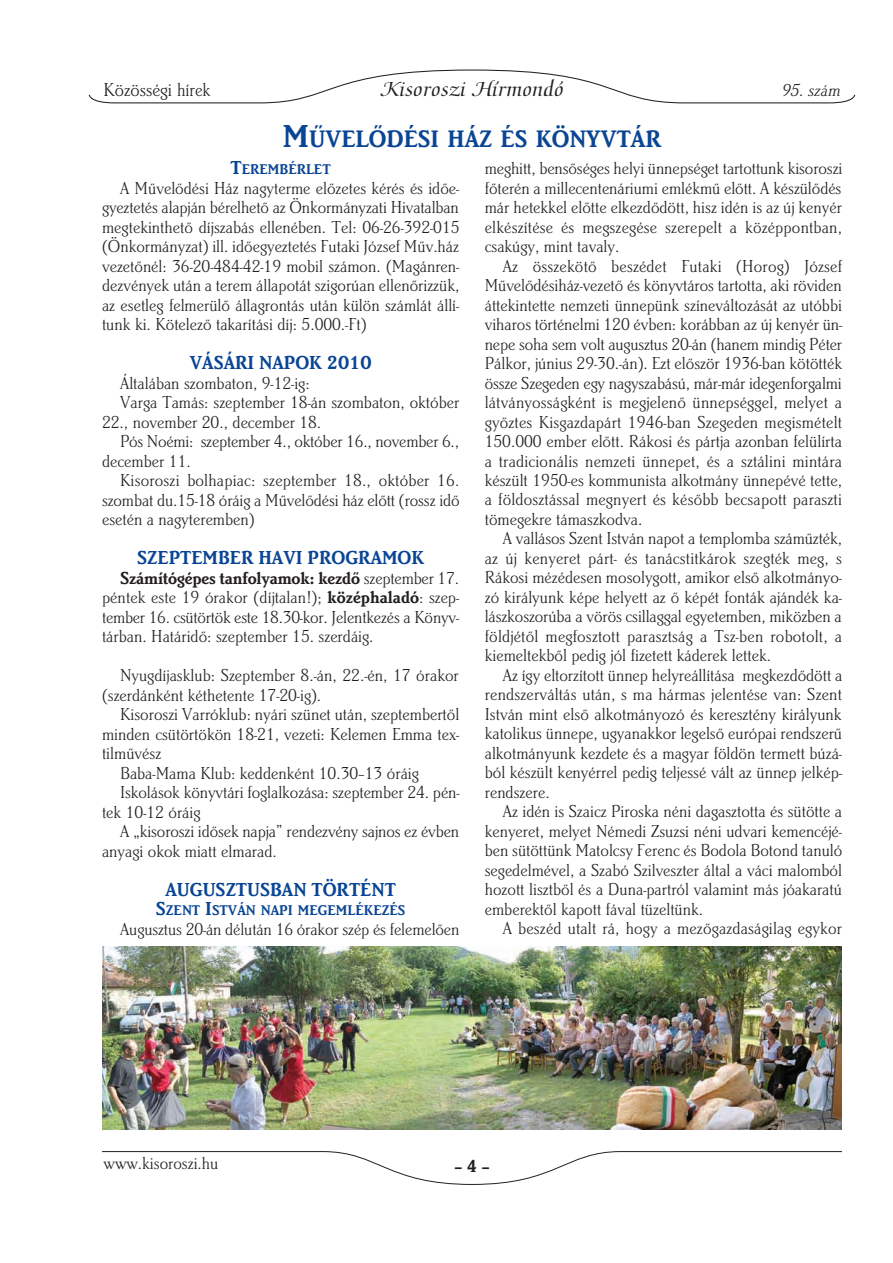
<style>
.page{position:relative;width:893px;height:1263px;background:#fff}
.page>*{position:absolute;margin:0;border:0;box-sizing:border-box;transform-origin:0 0}
.t1{font:700 24.75px "Brighton TCE";color:#094594}
.t2{font:22.5px "Medici Scr Hun";color:#231f20;scale:1.1 1}
.t3{font:700 19.5px "Brighton TCE";color:#094594}
.t4{font:19.5px "Brighton TCE Ligh";color:#231f20}
.t5{font:18px/19.5px "Brighton TCE Ligh";color:#231f20;text-align:justify}
.t6{font:700 18px "Brighton TCE";letter-spacing:-.01em;color:#231f20}
.t7{font:18px "Brighton TCE Ligh Ital";color:#231f20}
.t8{font:700 14.7px "Brighton TCE";color:#094594}
.s1{font-size:33px}
.s2{font-size:19.5px}
.s3{font-family:"Brighton TCE Ligh";font-weight:400}
.s4{font-family:"Brighton TCE";font-weight:700}
</style>
<div class="page">
<svg style="left:88px;top:69px;width:768px;height:35px"></svg>
<svg style="left:102px;top:1151px;width:740px;height:34px"></svg>
<img style="left:102px;top:947px;width:740px;height:183px">
<p class="t4" style="left:104px;top:78px;width:108px">Közösségi hírek</p>
<p class="t2" style="left:380px;top:75px;width:168px">Kisoroszi Hírmondó</p>
<p class="t7" style="left:782px;top:79px;width:60px">95. szám</p>
<h1 class="t1" style="left:283px;top:124px;width:380px"><span class="s1">M</span>ÛVELÔDÉSI HÁZ ÉS KÖNYVTÁR</h1>
<p class="t8" style="left:231px;top:160px;width:102px"><span class="s2">T</span>EREMBÉRLET</p>
<p class="t5" style="left:102px;top:178px;width:359px;text-indent:18px">A Mûvelôdési Ház nagyterme elôzetes kérés és idôe&shy;gyeztetés alapján bérelhetô az Önkormányzati Hivatalban megtekinthetô díjszabás ellenében. Tel: 06-26-392-015 (Önkormányzat) ill. idôegyeztetés Futaki József Mûv.ház vezetônél: 36-20-484-42-19 mobil számon. (Magánren&shy;dezvények után a terem állapotát szigorúan ellenôrizzük, az esetleg felmerülô állagrontás után külön számlát állí&shy;tunk ki. Kötelezô takarítási díj: 5.000.-Ft)</p>
<p class="t3" style="left:190px;top:351px;width:183px">VÁSÁRI NAPOK 2010</p>
<p class="t5" style="left:120px;top:373px;width:191px">Általában szombaton, 9-12-ig:</p>
<p class="t5" style="left:120px;top:392px;width:341px">Varga Tamás: szeptember 18-án szombaton, október</p>
<p class="t5" style="left:102px;top:412px;width:221px">22., november 20., december 18.</p>
<p class="t5" style="left:120px;top:431px;width:340px">Pós Noémi: szeptember 4., október 16., november 6.,</p>
<p class="t5" style="left:102px;top:451px;width:90px">december 11.</p>
<p class="t5" style="left:120px;top:470px;width:341px">Kisoroszi bolhapiac: szeptember 18., október 16.</p>
<p class="t5" style="left:102px;top:490px;width:359px">szombat du.15-18 óráig a Mûvelôdési ház elôtt (rossz idô</p>
<p class="t5" style="left:102px;top:509px;width:154px">esetén a nagyteremben)</p>
<p class="t3" style="left:137px;top:546px;width:289px">SZEPTEMBER HAVI PROGRAMOK</p>
<p class="t6" style="left:120px;top:567px;width:341px">Számítógépes tanfolyamok: kezdô <span class="s3">szeptember 17.</span></p>
<p class="t5" style="left:102px;top:587px;width:359px">péntek este 19 órakor (díjtalan!); <span class="s4">középhaladó</span>: szep&shy;tember 16. csütörtök este 18.30-kor. Jelentkezés a Könyv&shy;tárban. Határidô: szeptember 15. szerdáig.</p>
<p class="t5" style="left:102px;top:665px;width:358px;text-indent:18px">Nyugdíjasklub: Szeptember 8.-án, 22.-én, 17 órakor (szerdánként kéthetente 17-20-ig).</p>
<p class="t5" style="left:120px;top:704px;width:341px">Kisoroszi Varróklub: nyári szünet után, szeptembertôl</p>
<p class="t5" style="left:102px;top:724px;width:359px">minden csütörtökön 18-21, vezeti: Kelemen Emma tex-</p>
<p class="t5" style="left:102px;top:743px;width:61px">tilmûvész</p>
<p class="t5" style="left:120px;top:763px;width:300px">Baba-Mama Klub: keddenként 10.30–13 óráig</p>
<p class="t5" style="left:120px;top:782px;width:341px">Iskolások könyvtári foglalkozása: szeptember 24. pén-</p>
<p class="t5" style="left:102px;top:802px;width:100px">tek 10-12 óráig</p>
<p class="t5" style="left:120px;top:821px;width:341px">A „kisoroszi idôsek napja” rendezvény sajnos ez évben</p>
<p class="t5" style="left:102px;top:841px;width:176px">anyagi okok miatt elmarad.</p>
<p class="t3" style="left:165px;top:877px;width:232px">AUGUSZTUSBAN TÖRTÉNT</p>
<p class="t8" style="left:156px;top:901px;width:251px"><span class="s2">S</span>ZENT <span class="s2">I</span>STVÁN NAPI MEGEMLÉKEZÉS</p>
<p class="t5" style="left:120px;top:919px;width:341px">Augusztus 20-án délután 16 órakor szép és felemelôen</p>
<p class="t5" style="left:485px;top:158px;width:359px">meghitt, bensôséges helyi ünnepséget tartottunk kisoroszi fôterén a millecentenáriumi emlékmû elôtt. A készülôdés már hetekkel elôtte elkezdôdött, hisz idén is az új kenyér elkészítése és megszegése szerepelt a középpontban, csakúgy, mint tavaly.</p>
<p class="t5" style="left:485px;top:256px;width:359px;text-indent:18px">Az összekötô beszédet Futaki (Horog) József Mûvelôdésiház-vezetô és könyvtáros tartotta, aki röviden áttekintette nemzeti ünnepünk színeváltozását az utóbbi viharos történelmi 120 évben: korábban az új kenyér ün&shy;nepe soha sem volt augusztus 20-án (hanem mindig Péter Pálkor, június 29-30.-án). Ezt elôször 1936-ban kötötték össze Szegeden egy nagyszabású, már-már idegenforgalmi látványosságként is megjelenô ünnepséggel, melyet a gyôztes Kisgazdapárt 1946-ban Szegeden megismételt 150.000 ember elôtt. Rákosi és pártja azonban felülírta a tradicionális nemzeti ünnepet, és a sztálini mintára készült 1950-es kommunista alkotmány ünnepévé tette, a földosztással megnyert és késôbb becsapott paraszti tömegekre támaszkodva.</p>
<p class="t5" style="left:485px;top:528px;width:359px;text-indent:18px">A vallásos Szent István napot a templomba számûzték, az új kenyeret párt- és tanácstitkárok szegték meg, s Rákosi mézédesen mosolygott, amikor elsô alkotmányo&shy;zó királyunk képe helyett az ô képét fonták ajándék ka&shy;lászkoszorúba a vörös csillaggal egyetemben, miközben a földjétôl megfosztott parasztság a Tsz-ben robotolt, a kiemeltekbôl pedig jól fizetett káderek lettek.</p>
<p class="t5" style="left:485px;top:665px;width:359px;text-indent:18px">Az így eltorzított ünnep helyreállítása megkezdôdött a rendszerváltás után, s ma hármas jelentése van: Szent István mint elsô alkotmányozó és keresztény királyunk katolikus ünnepe, ugyanakkor legelsô európai rendszerû alkotmányunk kezdete és a magyar földön termett búzá&shy;ból készült kenyérrel pedig teljessé vált az ünnep jelkép&shy;rendszere.</p>
<p class="t5" style="left:485px;top:801px;width:359px;text-indent:18px">Az idén is Szaicz Piroska néni dagasztotta és sütötte a kenyeret, melyet Némedi Zsuzsi néni udvari kemencéjé&shy;ben sütöttünk Matolcsy Ferenc és Bodola Botond tanuló segedelmével, a Szabó Szilveszter által a váci malomból hozott lisztbôl és a Duna-partról valamint más jóakaratú emberektôl kapott fával tüzeltünk.</p>
<p class="t5" style="left:503px;top:918px;width:341px">A beszéd utalt rá, hogy a mezôgazdaságilag egykor</p>
<p class="t5" style="left:104px;top:1153px;width:116px">www.kisoroszi.hu</p>
<p class="t6" style="left:454px;top:1155px;width:36px">–4–</p>
</div>
